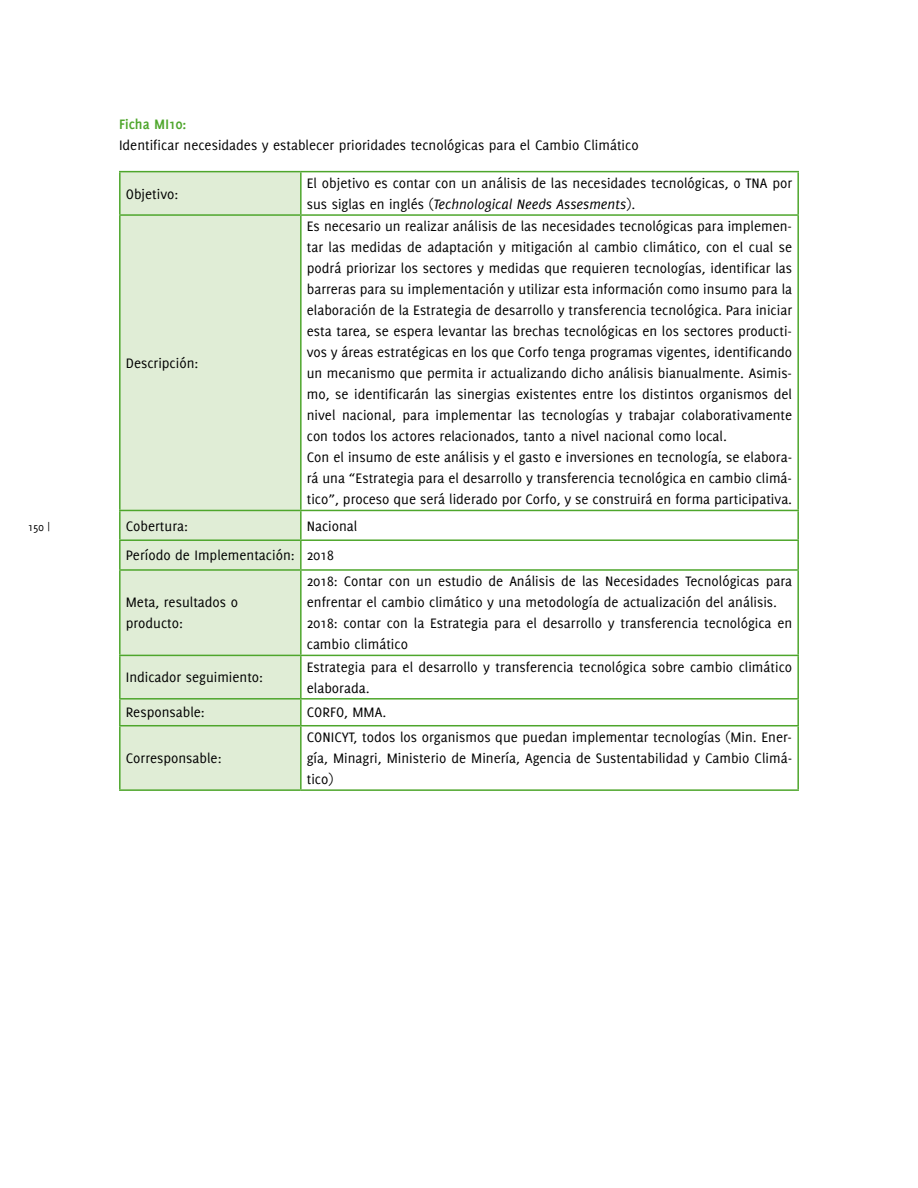
<style>
.page{position:relative;width:918px;height:1188px;background:#fff}
.page>*{position:absolute;margin:0;border:0;box-sizing:border-box;transform-origin:0 0}
.t1{font:15px/21px "Delicious";color:#000}
.t2{font:700 15px "Delicious";color:#4ea62c}
.t3{font:12px "Delicious";color:#000}
.s1{font-style:italic}
</style>
<div class="page">
<div style="left:121px;top:172px;width:179px;height:617px;background:#e0edd6"></div>
<hr style="left:119px;top:171px;width:182px;height:1px;background:#4ea62c">
<hr style="left:119px;top:172px;width:2px;height:42px;background:#4ea62c">
<hr style="left:301px;top:171px;width:498px;height:1px;background:#4ea62c">
<hr style="left:300px;top:172px;width:2px;height:42px;background:#4ea62c">
<hr style="left:797px;top:172px;width:2px;height:42px;background:#4ea62c">
<hr style="left:119px;top:214px;width:182px;height:2px;background:#4ea62c">
<hr style="left:119px;top:216px;width:2px;height:294px;background:#4ea62c">
<hr style="left:301px;top:214px;width:498px;height:2px;background:#4ea62c">
<hr style="left:300px;top:216px;width:2px;height:294px;background:#4ea62c">
<hr style="left:797px;top:216px;width:2px;height:294px;background:#4ea62c">
<hr style="left:119px;top:510px;width:182px;height:1px;background:#4ea62c">
<hr style="left:119px;top:511px;width:2px;height:28px;background:#4ea62c">
<hr style="left:301px;top:510px;width:498px;height:1px;background:#4ea62c">
<hr style="left:300px;top:511px;width:2px;height:28px;background:#4ea62c">
<hr style="left:797px;top:511px;width:2px;height:28px;background:#4ea62c">
<hr style="left:119px;top:539px;width:182px;height:2px;background:#4ea62c">
<hr style="left:119px;top:541px;width:2px;height:28px;background:#4ea62c">
<hr style="left:301px;top:539px;width:498px;height:2px;background:#4ea62c">
<hr style="left:300px;top:541px;width:2px;height:28px;background:#4ea62c">
<hr style="left:797px;top:541px;width:2px;height:28px;background:#4ea62c">
<hr style="left:119px;top:569px;width:182px;height:2px;background:#4ea62c">
<hr style="left:119px;top:571px;width:2px;height:84px;background:#4ea62c">
<hr style="left:301px;top:569px;width:498px;height:2px;background:#4ea62c">
<hr style="left:300px;top:571px;width:2px;height:84px;background:#4ea62c">
<hr style="left:797px;top:571px;width:2px;height:84px;background:#4ea62c">
<hr style="left:119px;top:655px;width:182px;height:1px;background:#4ea62c">
<hr style="left:119px;top:656px;width:2px;height:42px;background:#4ea62c">
<hr style="left:301px;top:655px;width:498px;height:1px;background:#4ea62c">
<hr style="left:300px;top:656px;width:2px;height:42px;background:#4ea62c">
<hr style="left:797px;top:656px;width:2px;height:42px;background:#4ea62c">
<hr style="left:119px;top:698px;width:182px;height:2px;background:#4ea62c">
<hr style="left:119px;top:700px;width:2px;height:25px;background:#4ea62c">
<hr style="left:301px;top:698px;width:498px;height:2px;background:#4ea62c">
<hr style="left:300px;top:700px;width:2px;height:25px;background:#4ea62c">
<hr style="left:797px;top:700px;width:2px;height:25px;background:#4ea62c">
<hr style="left:119px;top:725px;width:182px;height:1px;background:#4ea62c">
<hr style="left:119px;top:726px;width:2px;height:63px;background:#4ea62c">
<hr style="left:301px;top:725px;width:498px;height:1px;background:#4ea62c">
<hr style="left:300px;top:726px;width:2px;height:63px;background:#4ea62c">
<hr style="left:797px;top:726px;width:2px;height:63px;background:#4ea62c">
<hr style="left:119px;top:789px;width:182px;height:2px;background:#4ea62c">
<hr style="left:301px;top:789px;width:498px;height:2px;background:#4ea62c">
<p class="t3" style="left:28px;top:521px;width:24px">150 |</p>
<p class="t2" style="left:119px;top:115px;width:69px">Ficha MI10:</p>
<p class="t1" style="left:119px;top:134px;width:521px">Identificar necesidades y establecer prioridades tecnológicas para el Cambio Climático</p>
<p class="t1" style="left:126px;top:183px;width:54px">Objetivo:</p>
<p class="t1" style="left:307px;top:172px;width:487px">El objetivo es contar con un análisis de las necesidades tecnológicas, o TNA por sus siglas en inglés (<span class="s1">Technological Needs Assesments</span>).</p>
<p class="t1" style="left:126px;top:352px;width:74px">Descripción:</p>
<p class="t1" style="left:307px;top:216px;width:487px">Es necesario un realizar análisis de las necesidades tecnológicas para implemen&shy;tar las medidas de adaptación y mitigación al cambio climático, con el cual se podrá priorizar los sectores y medidas que requieren tecnologías, identificar las barreras para su implementación y utilizar esta información como insumo para la elaboración de la Estrategia de desarrollo y transferencia tecnológica. Para iniciar esta tarea, se espera levantar las brechas tecnológicas en los sectores producti&shy;vos y áreas estratégicas en los que Corfo tenga programas vigentes, identificando un mecanismo que permita ir actualizando dicho análisis bianualmente. Asimis&shy;mo, se identificarán las sinergias existentes entre los distintos organismos del nivel nacional, para implementar las tecnologías y trabajar colaborativamente con todos los actores relacionados, tanto a nivel nacional como local.<br>Con el insumo de este análisis y el gasto e inversiones en tecnología, se elabora&shy;rá una “Estrategia para el desarrollo y transferencia tecnológica en cambio climá&shy;tico”, proceso que será liderado por Corfo, y se construirá en forma participativa.</p>
<p class="t1" style="left:126px;top:515px;width:64px">Cobertura:</p>
<p class="t1" style="left:126px;top:511px;width:233px;line-height:29.7px;text-indent:181px">Nacional<br>Período de Implementación: 2018</p>
<p class="t1" style="left:126px;top:592px;width:114px">Meta, resultados o producto:</p>
<p class="t1" style="left:307px;top:571px;width:487px">2018: Contar con un estudio de Análisis de las Necesidades Tecnológicas para enfrentar el cambio climático y una metodología de actualización del análisis.<br>2018: contar con la Estrategia para el desarrollo y transferencia tecnológica en cambio climático</p>
<p class="t1" style="left:126px;top:667px;width:139px">Indicador seguimiento:</p>
<p class="t1" style="left:307px;top:656px;width:487px">Estrategia para el desarrollo y transferencia tecnológica sobre cambio climático elaborada.</p>
<p class="t1" style="left:126px;top:702px;width:81px">Responsable:</p>
<p class="t1" style="left:307px;top:702px;width:81px">CORFO, MMA.</p>
<p class="t1" style="left:126px;top:748px;width:97px">Corresponsable:</p>
<p class="t1" style="left:307px;top:727px;width:487px;text-align:justify">CONICYT, todos los organismos que puedan implementar tecnologías (Min. Ener&shy;gía, Minagri, Ministerio de Minería, Agencia de Sustentabilidad y Cambio Climá&shy;tico)</p>
</div>
